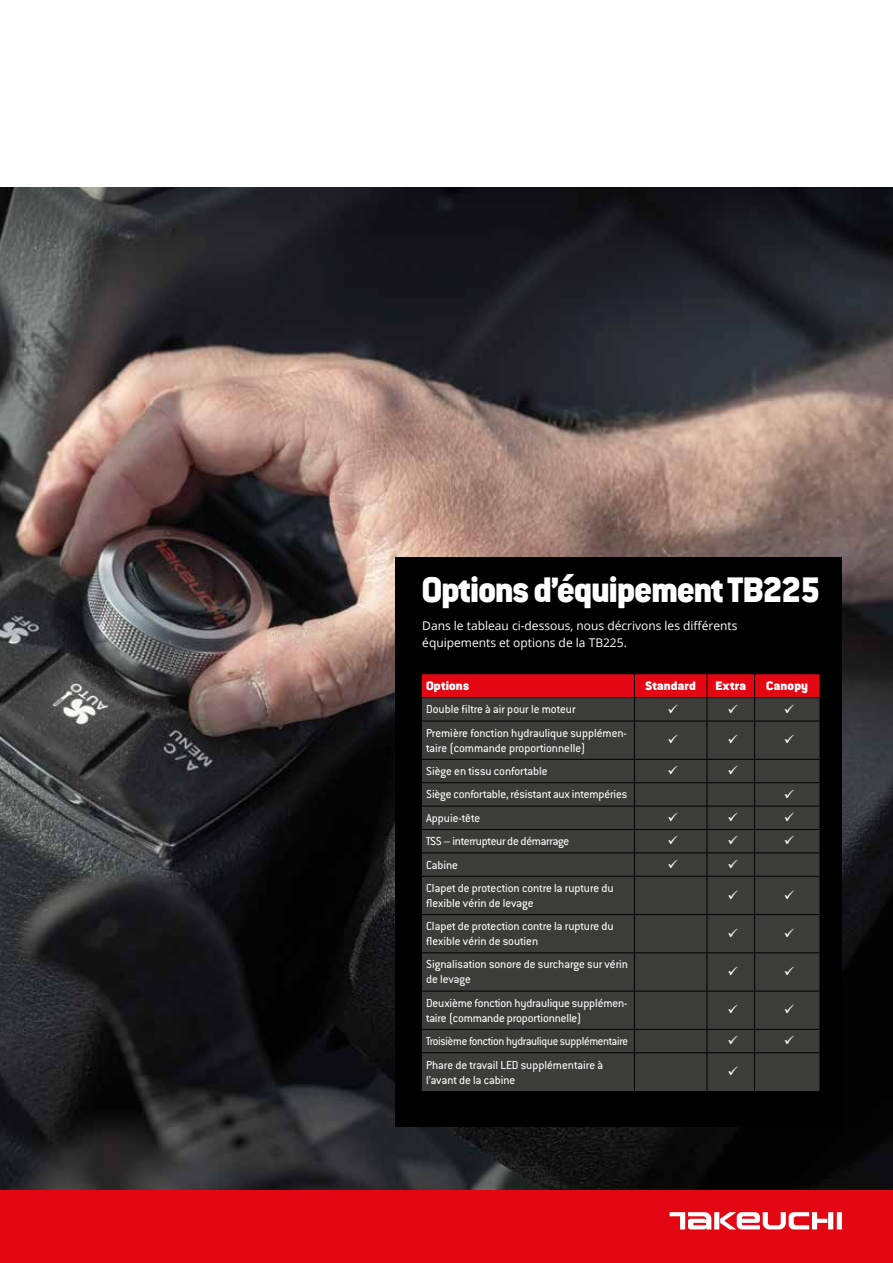
<style>
.page{position:relative;width:893px;height:1263px;background:#fff}
.page>*{position:absolute;margin:0;border:0;box-sizing:border-box;transform-origin:0 0}
.t1{font:39px "Conduit ITC Black";letter-spacing:-.02em;color:#fff;scale:.92 1}
.t2{font:13.5px "Conduit ITC Black";letter-spacing:.01em;color:#fff}
.t3{font:12.75px/15px "Conduit ITC";color:#fff}
.t4{font:12.75px "Conduit ITC";letter-spacing:-.02em;color:#fff;scale:.96 1}
.t5{font:12.75px "Conduit ITC";letter-spacing:-.02em;color:#fff}
.t6{font:12px/17.2px "Open Sans";color:#fff}
</style>
<div class="page">
<img style="left:0;top:187px;width:893px;height:1004px">
<div style="left:395px;top:557px;width:447px;height:570px;background:#000"></div>
<div style="left:0;top:1191px;width:893px;height:72px;background:#e30613"></div>
<div style="left:837px;top:1212px;width:5px;height:17px;background:#fff"></div>
<div style="left:828px;top:1212px;width:5px;height:17px;background:#fff"></div>
<div style="left:714px;top:1212px;width:5px;height:17px;background:#fff"></div>
<svg style="left:720px;top:1212px;width:107px;height:17px"></svg>
<svg style="left:670px;top:1212px;width:41px;height:17px"></svg>
<div style="left:422px;top:722px;width:397px;height:369px;background:#3c3c3b"></div>
<hr style="left:634px;top:721px;width:1px;height:38px;background:#000">
<hr style="left:707px;top:721px;width:1px;height:38px;background:#000">
<hr style="left:754px;top:721px;width:1px;height:38px;background:#000">
<hr style="left:422px;top:759px;width:212px;height:1px;background:#000">
<hr style="left:634px;top:759px;width:73px;height:1px;background:#000">
<hr style="left:707px;top:759px;width:48px;height:1px;background:#000">
<hr style="left:755px;top:759px;width:64px;height:1px;background:#000">
<hr style="left:422px;top:782px;width:212px;height:1px;background:#000">
<hr style="left:634px;top:782px;width:73px;height:1px;background:#000">
<hr style="left:707px;top:782px;width:48px;height:1px;background:#000">
<hr style="left:755px;top:782px;width:64px;height:1px;background:#000">
<hr style="left:422px;top:806px;width:212px;height:1px;background:#000">
<hr style="left:634px;top:806px;width:73px;height:1px;background:#000">
<hr style="left:707px;top:806px;width:48px;height:1px;background:#000">
<hr style="left:755px;top:806px;width:64px;height:1px;background:#000">
<hr style="left:422px;top:829px;width:212px;height:1px;background:#000">
<hr style="left:634px;top:829px;width:73px;height:1px;background:#000">
<hr style="left:707px;top:829px;width:48px;height:1px;background:#000">
<hr style="left:755px;top:829px;width:64px;height:1px;background:#000">
<hr style="left:422px;top:852px;width:212px;height:1px;background:#000">
<hr style="left:634px;top:852px;width:73px;height:1px;background:#000">
<svg style="left:634px;top:760px;width:1px;height:116px"></svg>
<hr style="left:707px;top:852px;width:48px;height:1px;background:#000">
<svg style="left:707px;top:760px;width:1px;height:116px"></svg>
<hr style="left:755px;top:852px;width:64px;height:1px;background:#000">
<svg style="left:754px;top:760px;width:1px;height:116px"></svg>
<hr style="left:422px;top:876px;width:212px;height:1px;background:#000">
<hr style="left:634px;top:876px;width:73px;height:1px;background:#000">
<hr style="left:634px;top:876px;width:1px;height:38px;background:#000">
<hr style="left:707px;top:876px;width:48px;height:1px;background:#000">
<hr style="left:707px;top:876px;width:1px;height:38px;background:#000">
<hr style="left:755px;top:876px;width:64px;height:1px;background:#000">
<hr style="left:754px;top:876px;width:1px;height:38px;background:#000">
<hr style="left:422px;top:914px;width:212px;height:1px;background:#000">
<hr style="left:634px;top:914px;width:73px;height:1px;background:#000">
<hr style="left:634px;top:915px;width:1px;height:37px;background:#000">
<hr style="left:707px;top:914px;width:48px;height:1px;background:#000">
<hr style="left:707px;top:915px;width:1px;height:37px;background:#000">
<hr style="left:755px;top:914px;width:64px;height:1px;background:#000">
<hr style="left:754px;top:915px;width:1px;height:37px;background:#000">
<hr style="left:422px;top:952px;width:212px;height:1px;background:#000">
<hr style="left:634px;top:952px;width:73px;height:1px;background:#000">
<hr style="left:634px;top:953px;width:1px;height:38px;background:#000">
<hr style="left:707px;top:952px;width:48px;height:1px;background:#000">
<hr style="left:707px;top:953px;width:1px;height:38px;background:#000">
<hr style="left:755px;top:952px;width:64px;height:1px;background:#000">
<hr style="left:754px;top:953px;width:1px;height:38px;background:#000">
<hr style="left:422px;top:991px;width:212px;height:1px;background:#000">
<hr style="left:634px;top:991px;width:73px;height:1px;background:#000">
<hr style="left:634px;top:991px;width:1px;height:38px;background:#000">
<hr style="left:707px;top:991px;width:48px;height:1px;background:#000">
<hr style="left:707px;top:991px;width:1px;height:38px;background:#000">
<hr style="left:755px;top:991px;width:64px;height:1px;background:#000">
<hr style="left:754px;top:991px;width:1px;height:38px;background:#000">
<hr style="left:422px;top:1029px;width:212px;height:1px;background:#000">
<hr style="left:634px;top:1029px;width:73px;height:1px;background:#000">
<svg style="left:634px;top:1030px;width:1px;height:22px"></svg>
<hr style="left:707px;top:1029px;width:48px;height:1px;background:#000">
<svg style="left:707px;top:1030px;width:1px;height:22px"></svg>
<hr style="left:755px;top:1029px;width:64px;height:1px;background:#000">
<svg style="left:754px;top:1030px;width:1px;height:22px"></svg>
<hr style="left:422px;top:1052px;width:212px;height:1px;background:#000">
<hr style="left:634px;top:1052px;width:73px;height:1px;background:#000">
<hr style="left:634px;top:1053px;width:1px;height:38px;background:#000">
<hr style="left:707px;top:1052px;width:48px;height:1px;background:#000">
<hr style="left:707px;top:1053px;width:1px;height:38px;background:#000">
<hr style="left:755px;top:1052px;width:64px;height:1px;background:#000">
<hr style="left:754px;top:1053px;width:1px;height:38px;background:#000">
<svg style="left:422px;top:674px;width:397px;height:47px"></svg>
<svg style="left:668px;top:735px;width:9px;height:9px"></svg>
<svg style="left:728px;top:735px;width:10px;height:9px"></svg>
<svg style="left:785px;top:735px;width:9px;height:9px"></svg>
<svg style="left:668px;top:766px;width:9px;height:8px"></svg>
<svg style="left:728px;top:766px;width:10px;height:8px"></svg>
<svg style="left:785px;top:789px;width:9px;height:9px"></svg>
<svg style="left:668px;top:812px;width:9px;height:9px"></svg>
<svg style="left:728px;top:812px;width:10px;height:9px"></svg>
<svg style="left:785px;top:812px;width:9px;height:9px"></svg>
<svg style="left:668px;top:836px;width:9px;height:9px"></svg>
<svg style="left:728px;top:836px;width:10px;height:9px"></svg>
<svg style="left:785px;top:836px;width:9px;height:9px"></svg>
<svg style="left:668px;top:859px;width:9px;height:9px"></svg>
<svg style="left:728px;top:859px;width:10px;height:9px"></svg>
<svg style="left:728px;top:890px;width:10px;height:9px"></svg>
<svg style="left:785px;top:890px;width:9px;height:9px"></svg>
<svg style="left:728px;top:928px;width:10px;height:9px"></svg>
<svg style="left:785px;top:928px;width:9px;height:9px"></svg>
<svg style="left:728px;top:967px;width:10px;height:8px"></svg>
<svg style="left:785px;top:967px;width:9px;height:8px"></svg>
<svg style="left:728px;top:1005px;width:10px;height:9px"></svg>
<svg style="left:785px;top:1005px;width:9px;height:9px"></svg>
<svg style="left:728px;top:1036px;width:10px;height:8px"></svg>
<svg style="left:785px;top:1036px;width:9px;height:8px"></svg>
<svg style="left:728px;top:1067px;width:10px;height:8px"></svg>
<h1 class="t1" style="left:422px;top:566px;width:434px">Options d’équipement TB225</h1>
<p class="t6" style="left:422px;top:617px;width:317px">Dans le tableau ci-dessous, nous décrivons les différents équipements et options de la TB225.</p>
<p class="t2" style="left:426px;top:678px;width:44px">Options</p>
<p class="t2" style="left:646px;top:678px;width:52px">Standard</p>
<p class="t2" style="left:716px;top:678px;width:32px">Extra</p>
<p class="t2" style="left:766px;top:678px;width:43px">Canopy</p>
<p class="t3" style="left:426px;top:701px;width:151px">Double filtre à air pour le moteur</p>
<p class="t3" style="left:426px;top:725px;width:202px">Première fonction hydraulique supplémen&shy;taire (commande proportionnelle)</p>
<p class="t3" style="left:426px;top:763px;width:123px">Siège en tissu confortable</p>
<p class="t3" style="left:426px;top:786px;width:203px">Siège confortable, résistant aux intempéries</p>
<p class="t3" style="left:426px;top:810px;width:56px">Appuie-tête</p>
<p class="t5" style="left:426px;top:833px;width:145px">TSS – interrupteur de démarrage</p>
<p class="t3" style="left:426px;top:857px;width:34px">Cabine</p>
<p class="t3" style="left:426px;top:880px;width:189px">Clapet de protection contre la rupture du flexible vérin de levage</p>
<p class="t3" style="left:426px;top:918px;width:189px">Clapet de protection contre la rupture du flexible vérin de soutien</p>
<p class="t3" style="left:426px;top:957px;width:203px">Signalisation sonore de surcharge sur vérin de levage</p>
<p class="t3" style="left:426px;top:995px;width:203px">Deuxième fonction hydraulique supplémen&shy;taire (commande proportionnelle)</p>
<p class="t4" style="left:426px;top:1033px;width:212px">Troisième fonction hydraulique supplémentaire</p>
<p class="t3" style="left:426px;top:1057px;width:178px">Phare de travail LED supplémentaire à l’avant de la cabine</p>
</div>
